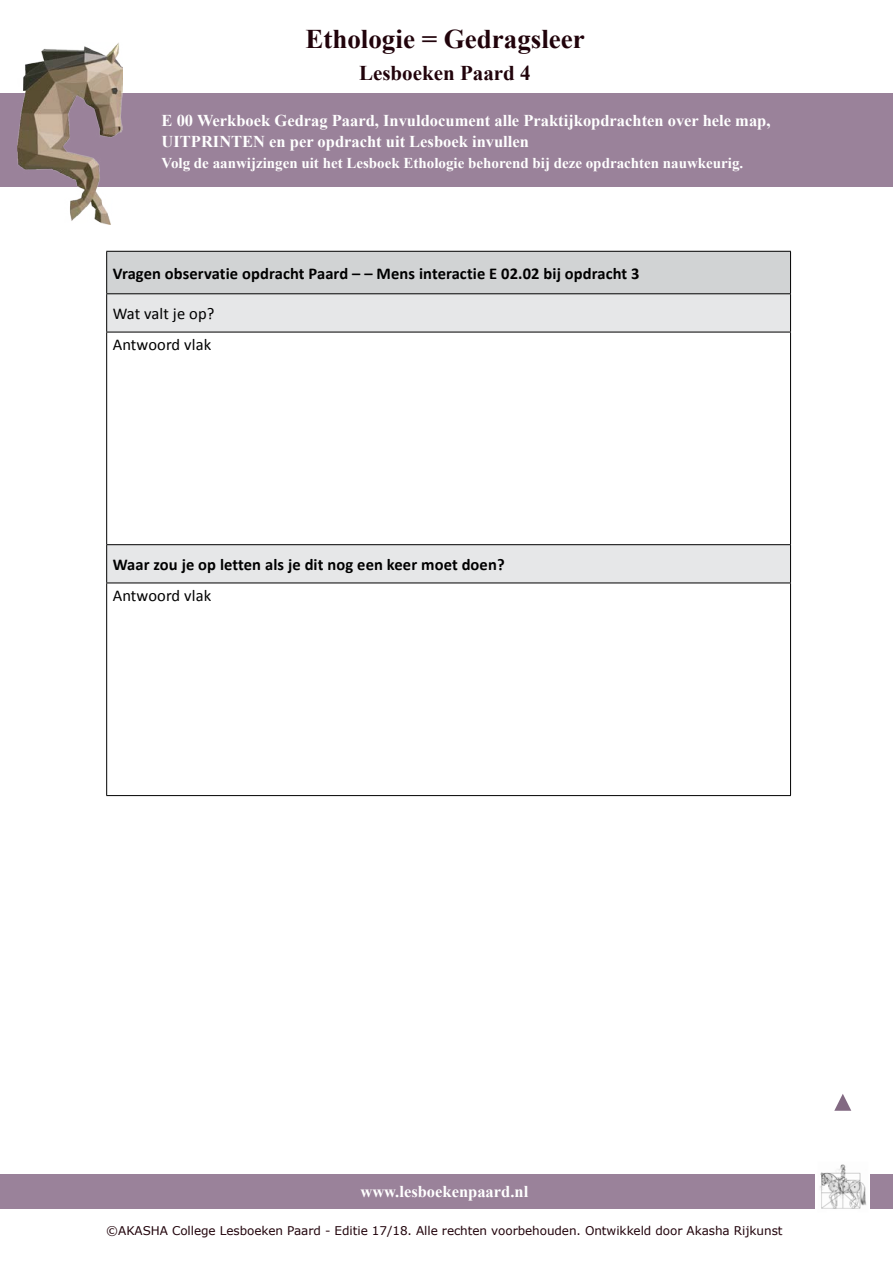
<style>
.page{position:relative;width:893px;height:1263px;background:#fff}
.page>*{position:absolute;margin:0;border:0;box-sizing:border-box;transform-origin:0 0}
.t1{font:700 27px "Times New Roman";color:#21030b}
.t2{font:700 21px "Times New Roman";color:#21030b}
.t3{font:700 16.5px/21px "Times New Roman";color:#fff}
.t4{font:700 16.5px "Calibri";letter-spacing:.005em;color:#000}
.t5{font:16.5px/31.3px "Calibri";letter-spacing:.005em;color:#000}
.t6{font:700 15px "Times New Roman";color:#fff}
.t7{font:12px "Verdana";letter-spacing:-.005em;color:#21030b}
</style>
<div class="page">
<div style="left:0;top:1174px;width:893px;height:34px;background:#9a829a"></div>
<div style="left:0;top:94px;width:893px;height:93px;background:#9a829a"></div>
<div style="left:107px;top:251px;width:683px;height:43px;background:#d1d3d4"></div>
<div style="left:107px;top:294px;width:683px;height:38px;background:#e6e7e8"></div>
<svg style="left:107px;top:333px;width:683px;height:462px"></svg>
<hr style="left:106px;top:251px;width:685px;height:1px;background:#000">
<hr style="left:106px;top:252px;width:1px;height:41px;background:#000">
<hr style="left:790px;top:252px;width:1px;height:41px;background:#000">
<hr style="left:106px;top:293px;width:685px;height:1px;background:#000">
<hr style="left:106px;top:294px;width:1px;height:38px;background:#000">
<hr style="left:790px;top:294px;width:1px;height:38px;background:#000">
<hr style="left:106px;top:332px;width:685px;height:1px;background:#000">
<hr style="left:106px;top:332px;width:1px;height:212px;background:#000">
<hr style="left:790px;top:332px;width:1px;height:212px;background:#000">
<hr style="left:106px;top:544px;width:685px;height:1px;background:#000">
<hr style="left:106px;top:545px;width:1px;height:38px;background:#000">
<hr style="left:790px;top:545px;width:1px;height:38px;background:#000">
<hr style="left:106px;top:583px;width:685px;height:1px;background:#000">
<hr style="left:106px;top:583px;width:1px;height:212px;background:#000">
<hr style="left:790px;top:583px;width:1px;height:212px;background:#000">
<hr style="left:106px;top:795px;width:685px;height:1px;background:#000">
<img style="left:17px;top:43px;width:106px;height:182px">
<img style="left:816px;top:1164px;width:54px;height:45px">
<svg style="left:834px;top:1094px;width:17px;height:17px"></svg>
<h1 class="t1" style="left:305px;top:20px;width:281px">Ethologie = Gedragsleer</h1>
<p class="t2" style="left:359px;top:58px;width:173px">Lesboeken Paard 4</p>
<p class="t3" style="left:162px;top:110px;width:610px">E 00 Werkboek Gedrag Paard, Invuldocument alle Praktijkopdrachten over hele map,<br>UITPRINTEN en per opdracht uit Lesboek invullen</p>
<p class="t6" style="left:162px;top:153px;width:583px">Volg de aanwijzingen uit het Lesboek Ethologie behorend bij deze opdrachten nauwkeurig.</p>
<p class="t4" style="left:113px;top:263px;width:528px">Vragen observatie opdracht Paard – – Mens interactie E 02.02 bij opdracht 3</p>
<p class="t5" style="left:113px;top:298px;width:103px">Wat valt je op?<br>Antwoord vlak</p>
<p class="t4" style="left:113px;top:554px;width:393px">Waar zou je op letten als je dit nog een keer moet doen?</p>
<p class="t5" style="left:113px;top:580px;width:100px">Antwoord vlak</p>
<p class="t3" style="left:360px;top:1180px;width:169px">www.lesboekenpaard.nl</p>
<p class="t7" style="left:106px;top:1223px;width:678px">©AKASHA College Lesboeken Paard - Editie 17/18. Alle rechten voorbehouden. Ontwikkeld door Akasha Rijkunst</p>
</div>
